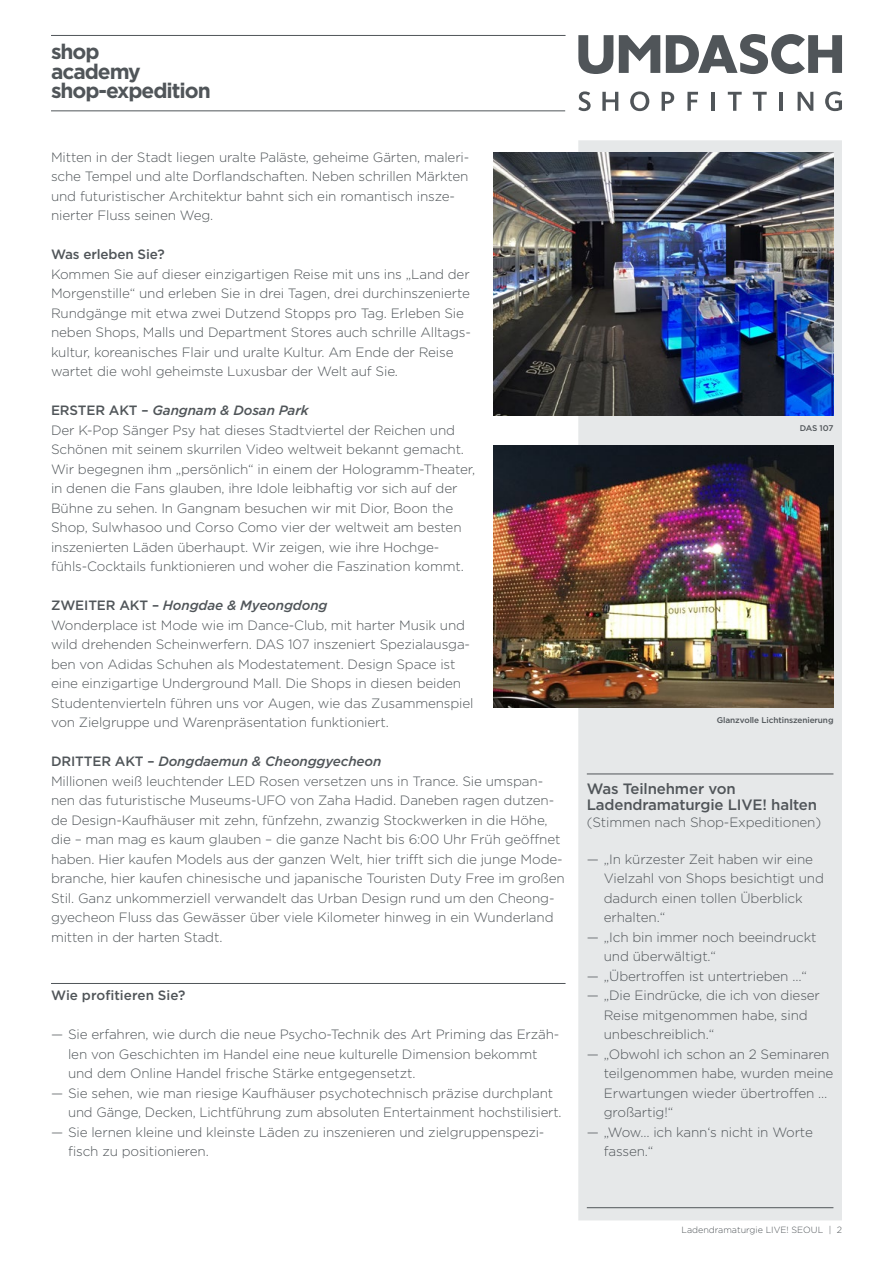
<style>
.page{position:relative;width:893px;height:1263px;background:#fff}
.page>*{position:absolute;margin:0;border:0;box-sizing:border-box;transform-origin:0 0}
.t1{font:700 21px/19.5px "Gotham";letter-spacing:-.05em;color:#505559}
.t2{font:500 15px/16.5px "Gotham";letter-spacing:-.01em;color:#505559}
.t3{font:300 13.5px/19.5px "Gotham";letter-spacing:-.01em;color:#505559}
.t4{font:500 13.5px "Gotham";letter-spacing:-.005em;color:#505559}
.t5{font:300 9px "Gotham";color:#505559}
.t6{font:500 8.25px "Gotham";letter-spacing:-.01em;color:#505559}
.s1{font-weight:500}
.s2{font-weight:500;font-style:italic}
</style>
<div class="page">
<hr style="left:51px;top:35px;width:515px;height:1px;background:#505559">
<hr style="left:51px;top:111px;width:514px;height:1px;background:#505559">
<svg style="left:578px;top:91px;width:13px;height:20px"></svg>
<svg style="left:602px;top:92px;width:16px;height:19px"></svg>
<svg style="left:630px;top:91px;width:19px;height:20px"></svg>
<svg style="left:662px;top:92px;width:12px;height:19px"></svg>
<svg style="left:687px;top:92px;width:11px;height:19px"></svg>
<hr style="left:712px;top:92px;width:3px;height:19px;background:#505559">
<svg style="left:728px;top:92px;width:14px;height:19px"></svg>
<svg style="left:753px;top:92px;width:14px;height:19px"></svg>
<hr style="left:779px;top:92px;width:4px;height:19px;background:#505559">
<svg style="left:798px;top:92px;width:15px;height:19px"></svg>
<svg style="left:825px;top:91px;width:17px;height:20px"></svg>
<svg style="left:578px;top:35px;width:35px;height:39px"></svg>
<svg style="left:619px;top:35px;width:41px;height:38px"></svg>
<svg style="left:666px;top:34px;width:176px;height:40px"></svg>
<div style="left:578px;top:140px;width:264px;height:1080px;background:#e6e8e9"></div>
<hr style="left:587px;top:774px;width:246px;height:1px;background:#505559">
<hr style="left:587px;top:1207px;width:246px;height:1px;background:#505559">
<hr style="left:51px;top:983px;width:515px;height:1px;background:#505559">
<img style="left:493px;top:445px;width:340px;height:263px">
<img style="left:493px;top:153px;width:340px;height:262px">
<h1 class="t1" style="left:51px;top:41px;width:161px">shop<br>academy shop-expedition</h1>
<p class="t3" style="left:51px;top:147px;width:420px">Mitten in der Stadt liegen uralte Paläste, geheime Gärten, maleri&shy;sche Tempel und alte Dorflandschaften. Neben schrillen Märkten und futuristischer Architektur bahnt sich ein romantisch insze&shy;nierter Fluss seinen Weg.</p>
<p class="t4" style="left:51px;top:247px;width:115px">Was erleben Sie?</p>
<p class="t3" style="left:51px;top:264px;width:422px">Kommen Sie auf dieser einzigartigen Reise mit uns ins „Land der Morgenstille“ und erleben Sie in drei Tagen, drei durchinszenierte Rundgänge mit etwa zwei Dutzend Stopps pro Tag. Erleben Sie neben Shops, Malls und Department Stores auch schrille Alltags&shy;kultur, koreanisches Flair und uralte Kultur. Am Ende der Reise wartet die wohl geheimste Luxusbar der Welt auf Sie.</p>
<p class="t3" style="left:51px;top:400px;width:426px"><span class="s1">ERSTER AKT –</span> <span class="s2">Gangnam &amp; Dosan Park<br></span>Der K-Pop Sänger Psy hat dieses Stadtviertel der Reichen und Schönen mit seinem skurrilen Video weltweit bekannt gemacht.<br>Wir begegnen ihm „persönlich“ in einem der Hologramm-Theater, in denen die Fans glauben, ihre Idole leibhaftig vor sich auf der Bühne zu sehen. In Gangnam besuchen wir mit Dior, Boon the Shop, Sulwhasoo und Corso Como vier der weltweit am besten inszenierten Läden überhaupt. Wir zeigen, wie ihre Hochge&shy;fühls-Cocktails funktionieren und woher die Faszination kommt.</p>
<p class="t3" style="left:51px;top:595px;width:424px"><span class="s1">ZWEITER AKT –</span> <span class="s2">Hongdae &amp; Myeongdong<br></span>Wonderplace ist Mode wie im Dance-Club, mit harter Musik und wild drehenden Scheinwerfern. DAS 107 inszeniert Spezialausga&shy;ben von Adidas Schuhen als Modestatement. Design Space ist eine einzigartige Underground Mall. Die Shops in diesen beiden Studentenvierteln führen uns vor Augen, wie das Zusammenspiel von Zielgruppe und Warenpräsentation funktioniert.</p>
<p class="t3" style="left:51px;top:751px;width:515px"><span class="s1">DRITTER AKT –</span> <span class="s2">Dongdaemun &amp; Cheonggyecheon<br></span>Millionen weiß leuchtender LED Rosen versetzen uns in Trance. Sie umspan&shy;nen das futuristische Museums-UFO von Zaha Hadid. Daneben ragen dutzen&shy;de Design-Kaufhäuser mit zehn, fünfzehn, zwanzig Stockwerken in die Höhe, die – man mag es kaum glauben – die ganze Nacht bis 6:00 Uhr Früh geöffnet haben. Hier kaufen Models aus der ganzen Welt, hier trifft sich die junge Mode&shy;branche, hier kaufen chinesische und japanische Touristen Duty Free im großen Stil. Ganz unkommerziell verwandelt das Urban Design rund um den Cheong&shy;gyecheon Fluss das Gewässer über viele Kilometer hinweg in ein Wunderland mitten in der harten Stadt.</p>
<p class="t4" style="left:51px;top:987px;width:136px">Wie profitieren Sie?</p>
<p class="t3" style="left:68px;top:1024px;width:493px;text-indent:-17px">— Sie erfahren, wie durch die neue Psycho-Technik des Art Priming das Erzäh&shy;len von Geschichten im Handel eine neue kulturelle Dimension bekommt und dem Online Handel frische Stärke entgegensetzt.</p>
<p class="t3" style="left:68px;top:1083px;width:495px;text-indent:-17px">— Sie sehen, wie man riesige Kaufhäuser psychotechnisch präzise durchplant und Gänge, Decken, Lichtführung zum absoluten Entertainment hochstilisiert.</p>
<p class="t3" style="left:68px;top:1122px;width:478px;text-indent:-17px">— Sie lernen kleine und kleinste Läden zu inszenieren und zielgruppenspezi&shy;fisch zu positionieren.</p>
<p class="t6" style="left:800px;top:423px;width:35px">DAS 107</p>
<p class="t6" style="left:717px;top:715px;width:118px">Glanzvolle Lichtinszenierung</p>
<p class="t2" style="left:587px;top:780px;width:232px">Was Teilnehmer von<br>Ladendramaturgie LIVE! halten</p>
<p class="t3" style="left:587px;top:812px;width:236px">(Stimmen nach Shop-Expeditionen)</p>
<p class="t3" style="left:604px;top:849px;width:222px;text-indent:-17px">— „In kürzester Zeit haben wir eine<br>Vielzahl von Shops besichtigt und dadurch einen tollen Überblick erhalten.“</p>
<p class="t3" style="left:604px;top:927px;width:214px;text-indent:-17px">— „Ich bin immer noch beeindruckt und überwältigt.“</p>
<p class="t3" style="left:587px;top:966px;width:222px">— „Übertroffen ist untertrieben …“</p>
<p class="t3" style="left:604px;top:985px;width:218px;text-indent:-17px">— „Die Eindrücke, die ich von dieser<br>Reise mitgenommen habe, sind unbeschreiblich.“</p>
<p class="t3" style="left:604px;top:1044px;width:231px;text-indent:-17px">— „Obwohl ich schon an 2 Seminaren teilgenommen habe, wurden meine<br>Erwartungen wieder übertroffen … großartig!“</p>
<p class="t3" style="left:604px;top:1122px;width:211px;text-indent:-17px">— „Wow… ich kann‘s nicht in Worte fassen.“</p>
<p class="t5" style="left:681px;top:1225px;width:162px">Ladendramaturgie LIVE! SEOUL | 2</p>
</div>
